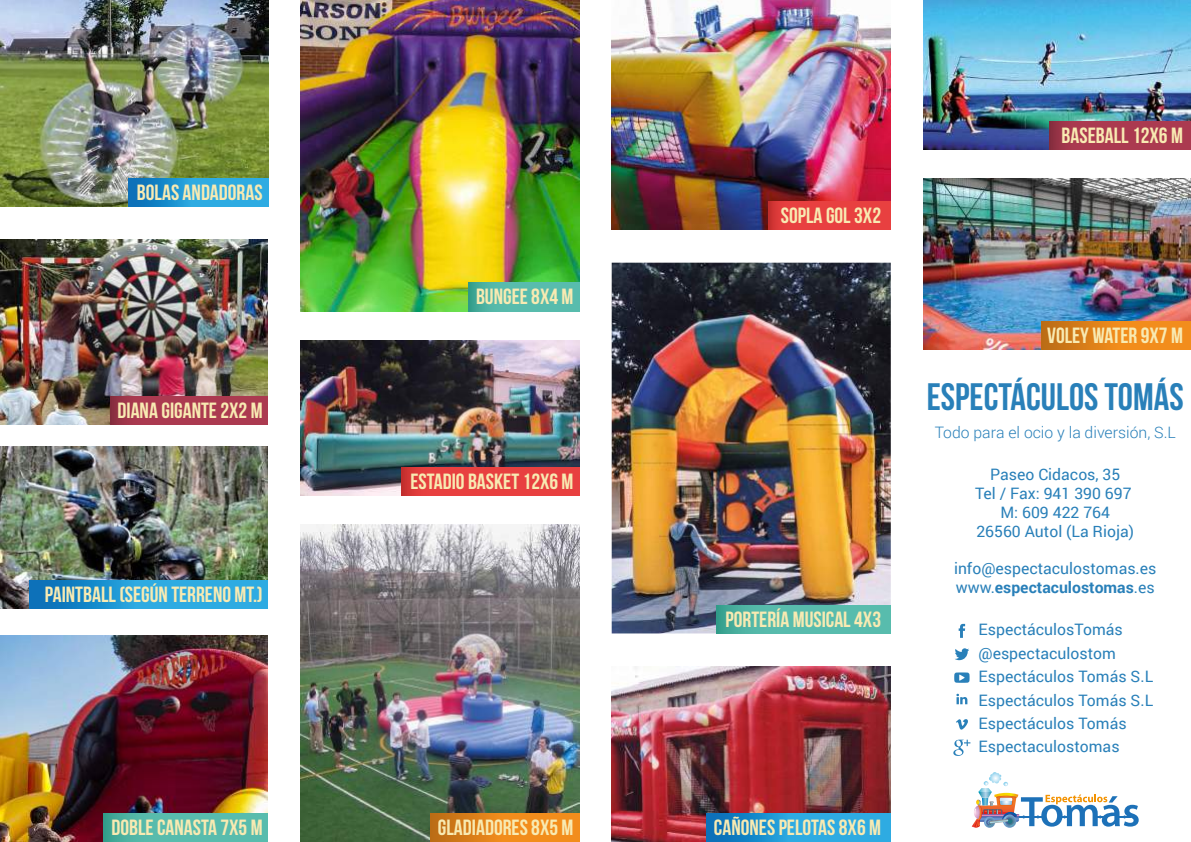
<style>
.page{position:relative;width:1191px;height:842px;background:#fff}
.page>*{position:absolute;margin:0;border:0;box-sizing:border-box;transform-origin:0 0}
.t1{font:700 38.2px "Bebas Neue";color:#2980b9}
.t2{font:22px "Bebas Neue";color:#f8eab2}
.t3{font:15.8px/19px "Roboto";color:#2980b9}
.t4{font:300 15.8px "Roboto";color:#2980b9}
.s1{font-weight:700}
</style>
<div class="page">
<img style="left:300px;top:0;width:279px;height:311px">
<img style="left:611px;top:0;width:279px;height:230px">
<img style="left:0;top:447px;width:268px;height:161px">
<img style="left:923px;top:0;width:268px;height:150px">
<img style="left:611px;top:263px;width:279px;height:370px">
<img style="left:611px;top:666px;width:279px;height:176px">
<img style="left:300px;top:340px;width:279px;height:156px">
<img style="left:300px;top:524px;width:279px;height:318px">
<img style="left:0;top:636px;width:268px;height:206px">
<img style="left:0;top:239px;width:268px;height:186px">
<img style="left:0;top:0;width:268px;height:207px">
<svg style="left:958px;top:624px;width:7px;height:14px"></svg>
<svg style="left:955px;top:648px;width:14px;height:12px"></svg>
<svg style="left:956px;top:694px;width:11px;height:10px"></svg>
<svg style="left:956px;top:719px;width:12px;height:11px"></svg>
<svg style="left:954px;top:672px;width:15px;height:11px"></svg>
<svg style="left:953px;top:740px;width:17px;height:16px"></svg>
<svg style="left:971px;top:772px;width:167px;height:56px"></svg>
<svg style="left:469px;top:283px;width:110px;height:28px;background:#53b8a8"></svg>
<svg style="left:401px;top:467px;width:178px;height:29px;background:#e53e3e"></svg>
<svg style="left:128px;top:178px;width:140px;height:29px;background:#229ad6"></svg>
<svg style="left:103px;top:814px;width:165px;height:28px;background:#53b8a8"></svg>
<svg style="left:110px;top:397px;width:158px;height:28px;background:#a8384e"></svg>
<div style="left:430px;top:814px;width:149px;height:28px;background:linear-gradient(to right,#c87417,#ff961e)"></div>
<svg style="left:706px;top:813px;width:184px;height:29px;background:#229ad6"></svg>
<svg style="left:768px;top:201px;width:122px;height:29px;background:#e53e3e"></svg>
<svg style="left:716px;top:605px;width:174px;height:28px;background:#53b8a8"></svg>
<svg style="left:29px;top:580px;width:239px;height:28px;background:#229ad6"></svg>
<svg style="left:1049px;top:122px;width:142px;height:28px;background:#a7384e"></svg>
<img style="left:923px;top:178px;width:268px;height:172px">
<div style="left:1041px;top:322px;width:150px;height:28px;background:linear-gradient(to right,#c67317,#ff951e)"></div>
<h2 class="t2" style="left:137px;top:180px;width:127px">BOLAS ANDADORAS</h2>
<h2 class="t2" style="left:117px;top:398px;width:147px">DIANA GIGANTE 2X2 M</h2>
<h2 class="t2" style="left:45px;top:582px;width:219px">PAINTBALL (SEGÚN TERRENO MT.)</h2>
<h2 class="t2" style="left:111px;top:815px;width:153px">DOBLE CANASTA 7X5 M</h2>
<h2 class="t2" style="left:476px;top:285px;width:99px">BUNGEE 8X4 M</h2>
<h2 class="t2" style="left:410px;top:469px;width:165px">ESTADIO BASKET 12X6 M</h2>
<h2 class="t2" style="left:781px;top:203px;width:102px">SOPLA GOL 3X2</h2>
<h2 class="t2" style="left:725px;top:607px;width:157px">PORTERÍA MUSICAL 4X3</h2>
<h2 class="t2" style="left:438px;top:815px;width:137px">GLADIADORES 8X5 M</h2>
<h2 class="t2" style="left:714px;top:815px;width:169px">CAÑONES PELOTAS 8X6 M</h2>
<h2 class="t2" style="left:1061px;top:123px;width:123px">BASEBALL 12X6 M</h2>
<h2 class="t2" style="left:1047px;top:323px;width:137px">VOLEY WATER 9X7 M</h2>
<h1 class="t1" style="left:926px;top:376px;width:258px">ESPECTÁCULOS TOMÁS</h1>
<p class="t4" style="left:934px;top:421px;width:242px">Todo para el ocio y la diversión, S.L</p>
<p class="t3" style="left:975px;top:464px;width:161px;text-align:center">Paseo Cidacos, 35<br>Tel / Fax: 941 390 697<br>M: 609 422 764<br>26560 Autol (La Rioja)</p>
<p class="t3" style="left:954px;top:559px;width:204px">info@espectaculostomas.es www.<span class="s1">espectaculostomas</span>.es</p>
<p class="t3" style="left:978px;top:617px;width:146px;line-height:23.4px">EspectáculosTomás @espectaculostom</p>
<p class="t3" style="left:978px;top:688px;width:176px;line-height:23.4px">Espectáculos Tomás S.L<br>Espectáculos Tomás</p>
<p class="t3" style="left:978px;top:666px;width:176px">Espectáculos Tomás S.L</p>
<p class="t3" style="left:978px;top:737px;width:142px">Espectaculostomas</p>
</div>
